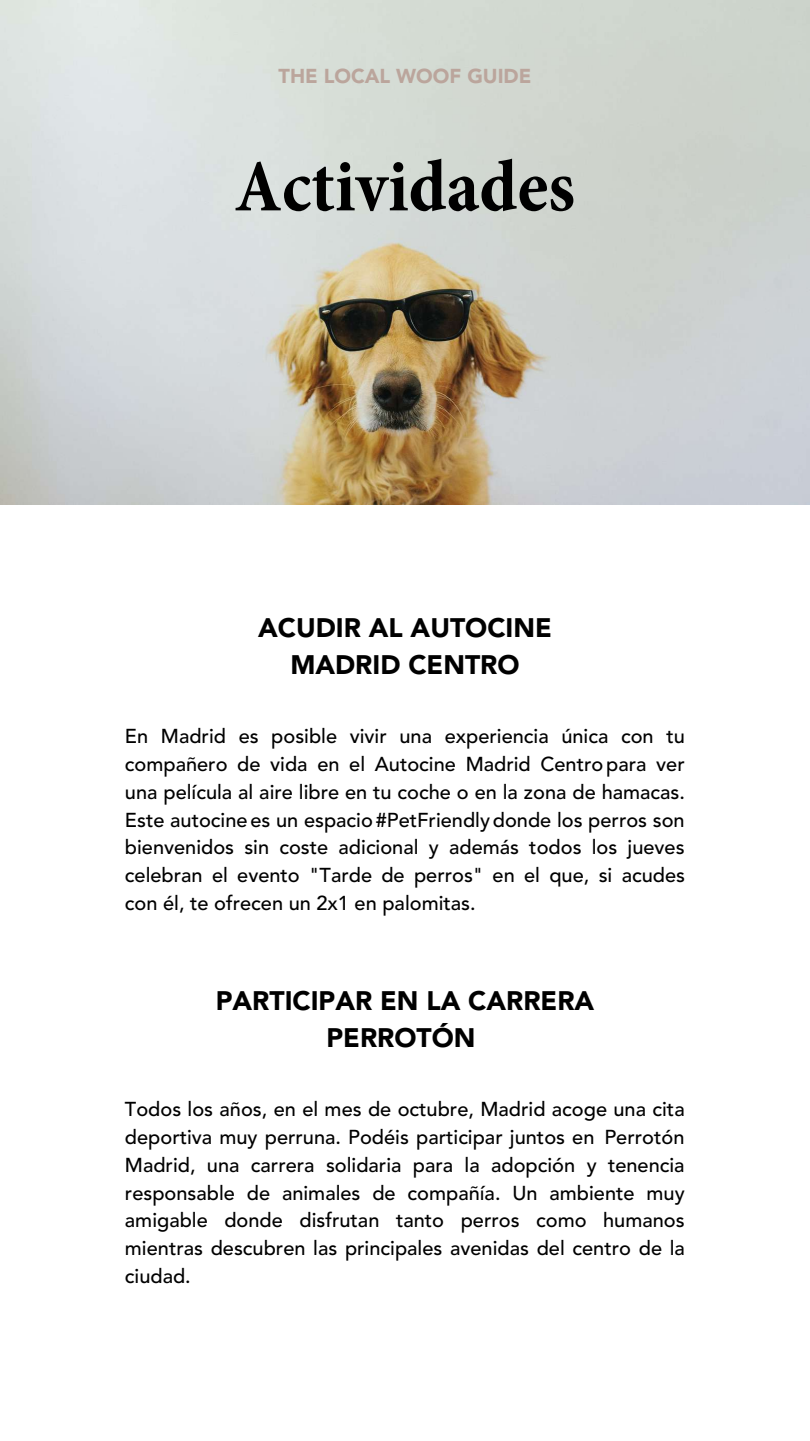
<style>
.page{position:relative;width:810px;height:1441px;background:#fff}
.page>*{position:absolute;margin:0;border:0;box-sizing:border-box;transform-origin:0 0}
.t1{font:700 condensed 74.6px "Minion Pro";color:#000}
.t2{font:900 26.6px/36.8px "Avenir LT Std";color:#000;text-align:center}
.t3{font:500 20px/27.8px "Avenir LT Std";color:#000;text-align:justify}
.t4{font:900 20px "Avenir LT Std";color:#bba59c}
</style>
<div class="page">
<img style="left:0;top:0;width:810px;height:504px">
<p class="t4" style="left:279px;top:68px;width:254px">THE LOCAL WOOF GUIDE</p>
<h1 class="t1" style="left:235px;top:156px;width:342px">Actividades</h1>
<h2 class="t2" style="left:258px;top:612px;width:295px">ACUDIR AL AUTOCINE<br>MADRID CENTRO</h2>
<p class="t3" style="left:125px;top:724px;width:562px">En Madrid es posible vivir una experiencia única con tu compañero de vida en el Autocine Madrid Centropara ver una película al aire libre en tu coche o en la zona de hamacas.<br>Este autocinees un espacio#PetFriendlydonde los perros son bienvenidos sin coste adicional y además todos los jueves celebran el evento "Tarde de perros" en el que, si acudes con él, te ofrecen un 2x1 en palomitas.</p>
<h2 class="t2" style="left:216px;top:985px;width:380px">PARTICIPAR EN LA CARRERA<br>PERROTÓN</h2>
<p class="t3" style="left:125px;top:1097px;width:562px">Todos los años, en el mes de octubre, Madrid acoge una cita deportiva muy perruna. Podéis participar juntos en Perrotón Madrid, una carrera solidaria para la adopción y tenencia responsable de animales de compañía. Un ambiente muy amigable donde disfrutan tanto perros como humanos mientras descubren las principales avenidas del centro de la ciudad.</p>
</div>
